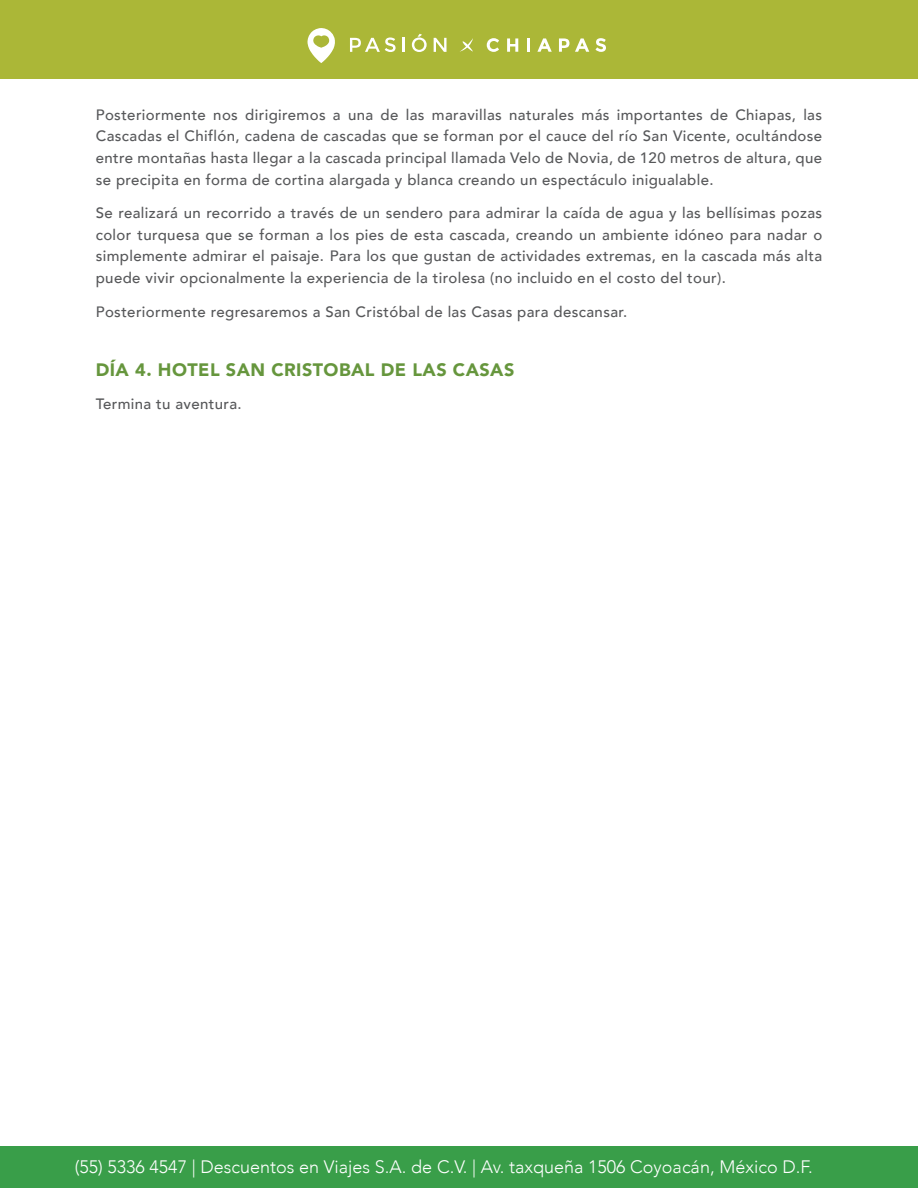
<style>
.page{position:relative;width:918px;height:1188px;background:#fff}
.page>*{position:absolute;margin:0;border:0;box-sizing:border-box;transform-origin:0 0}
.t1{font:300 18px "Avenir";color:#fff}
.t2{font:900 18px "Avenir";letter-spacing:.025em;color:#66963d}
.t3{font:500 15px/21.6px "Avenir";letter-spacing:.025em;color:#57585a;text-align:justify}
</style>
<div class="page">
<div style="left:0;top:1146px;width:918px;height:42px;background:#399e49"></div>
<div style="left:0;top:0;width:918px;height:78px;background:#abb737"></div>
<svg style="left:487px;top:38px;width:12px;height:14px"></svg>
<svg style="left:507px;top:38px;width:11px;height:14px"></svg>
<hr style="left:527px;top:38px;width:3px;height:14px;background:#fff">
<svg style="left:537px;top:38px;width:15px;height:14px"></svg>
<svg style="left:559px;top:38px;width:10px;height:14px"></svg>
<svg style="left:575px;top:38px;width:14px;height:14px"></svg>
<svg style="left:595px;top:38px;width:11px;height:14px"></svg>
<svg style="left:350px;top:37px;width:46px;height:15px"></svg>
<hr style="left:402px;top:38px;width:3px;height:14px;background:#fff">
<svg style="left:412px;top:34px;width:15px;height:18px"></svg>
<svg style="left:434px;top:38px;width:13px;height:14px"></svg>
<svg style="left:307px;top:28px;width:28px;height:35px"></svg>
<svg style="left:460px;top:38px;width:13px;height:14px"></svg>
<p class="t3" style="left:96px;top:103px;width:728px">Posteriormente nos dirigiremos a una de las maravillas naturales más importantes de Chiapas, las Cascadas el Chiflón, cadena de cascadas que se forman por el cauce del río San Vicente, ocultándose entre montañas hasta llegar a la cascada principal llamada Velo de Novia, de 120 metros de altura, que se precipita en forma de cortina alargada y blanca creando un espectáculo inigualable.</p>
<p class="t3" style="left:96px;top:201px;width:728px">Se realizará un recorrido a través de un sendero para admirar la caída de agua y las bellísimas pozas color turquesa que se forman a los pies de esta cascada, creando un ambiente idóneo para nadar o simplemente admirar el paisaje. Para los que gustan de actividades extremas, en la cascada más alta puede vivir opcionalmente la experiencia de la tirolesa (no incluido en el costo del tour).</p>
<p class="t3" style="left:96px;top:300px;width:533px">Posteriormente regresaremos a San Cristóbal de las Casas para descansar.</p>
<p class="t2" style="left:96px;top:354px;width:420px">DÍA 4. HOTEL SAN CRISTOBAL DE LAS CASAS</p>
<p class="t3" style="left:96px;top:392px;width:148px">Termina tu aventura.</p>
<p class="t1" style="left:75px;top:1156px;width:740px">(55) 5336 4547 | Descuentos en Viajes S.A. de C.V. | Av. taxqueña 1506 Coyoacán, México D.F.</p>
</div>
